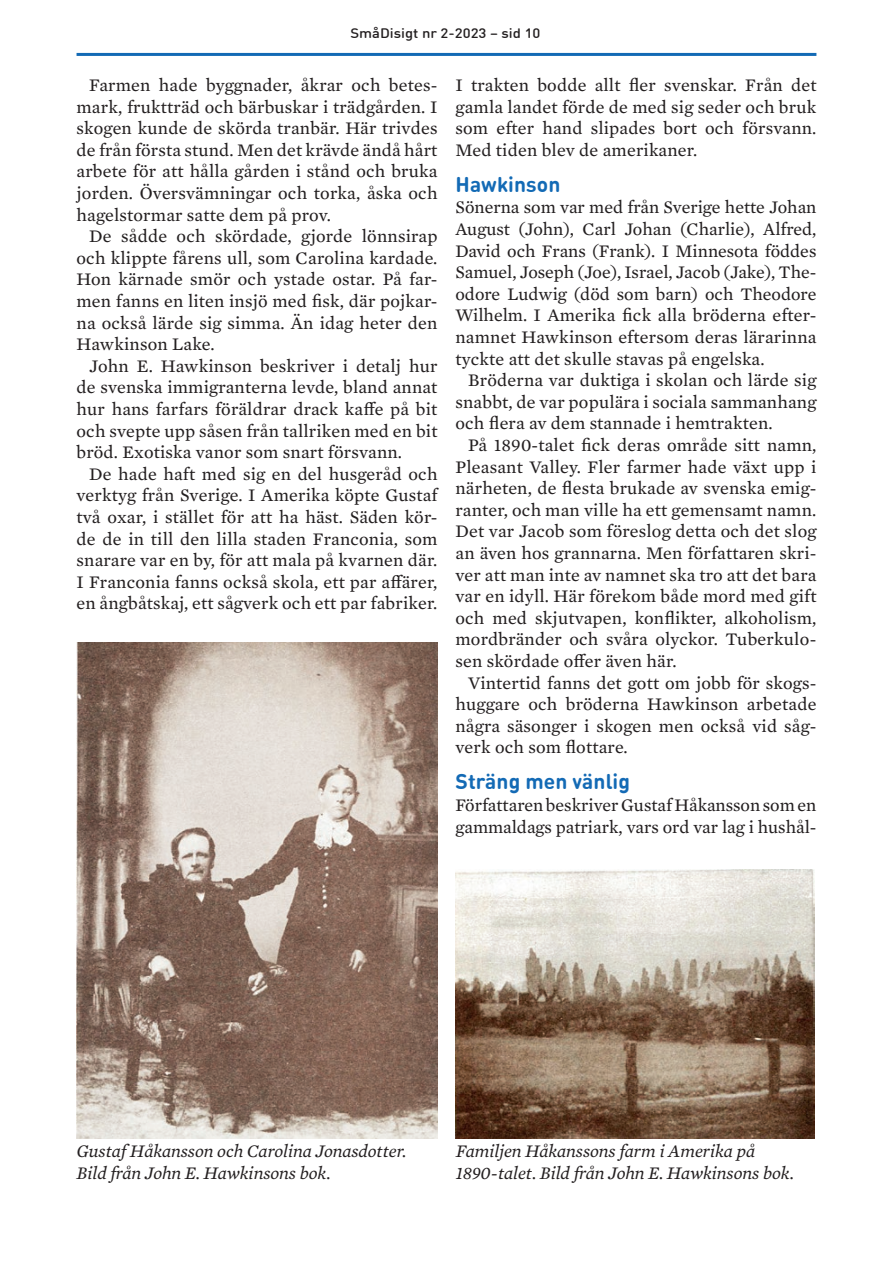
<style>
.page{position:relative;width:893px;height:1263px;background:#fff}
.page>*{position:absolute;margin:0;border:0;box-sizing:border-box;transform-origin:0 0}
.t1{font:700 21px "DIN Round Offc Pro";letter-spacing:.005em;color:#136ab5}
.t2{font:18px/21.6px "Mercury Text G2";letter-spacing:.01em;color:#231f20;text-align:justify}
.t3{font:italic 18px/21.6px "Mercury Text G2";letter-spacing:-.005em;color:#231f20}
.t4{font:500 13.5px "DIN Round Offc Pro";color:#231f20;scale:1.1 1}
</style>
<div class="page">
<hr style="left:77px;top:53px;width:739px;height:3px;background:#136ab5">
<img style="left:77px;top:642px;width:360px;height:496px">
<img style="left:455px;top:869px;width:360px;height:269px">
<p class="t4" style="left:350px;top:24px;width:174px">SmåDisigt nr 2-2023 – sid 10</p>
<p class="t2" style="left:77px;top:73px;width:362px;text-indent:13px">Farmen hade byggnader, åkrar och betes&shy;mark, fruktträd och bärbuskar i trädgården. I skogen kunde de skörda tranbär. Här trivdes de från första stund. Men det krävde ändå hårt arbete för att hålla gården i stånd och bruka jorden. Översvämningar och torka, åska och hagelstormar satte dem på prov.</p>
<p class="t2" style="left:77px;top:224px;width:362px;text-indent:13px">De sådde och skördade, gjorde lönnsirap och klippte fårens ull, som Carolina kardade.<br>Hon kärnade smör och ystade ostar. På far&shy;men fanns en liten insjö med fisk, där pojkar&shy;na också lärde sig simma. Än idag heter den Hawkinson Lake.</p>
<p class="t2" style="left:77px;top:354px;width:362px;text-indent:13px">John E. Hawkinson beskriver i detalj hur de svenska immigranterna levde, bland annat hur hans farfars föräldrar drack kaffe på bit och svepte upp såsen från tallriken med en bit bröd. Exotiska vanor som snart försvann.</p>
<p class="t2" style="left:77px;top:462px;width:362px;text-indent:13px">De hade haft med sig en del husgeråd och verktyg från Sverige. I Amerika köpte Gustaf två oxar, i stället för att ha häst. Säden kör&shy;de de in till den lilla staden Franconia, som snarare var en by, för att mala på kvarnen där.<br>I Franconia fanns också skola, ett par affärer, en ångbåtskaj, ett sågverk och ett par fabriker.</p>
<p class="t2" style="left:455px;top:73px;width:362px">I trakten bodde allt fler svenskar. Från det gamla landet förde de med sig seder och bruk som efter hand slipades bort och försvann.<br>Med tiden blev de amerikaner.</p>
<p class="t1" style="left:455px;top:169px;width:106px">Hawkinson</p>
<p class="t2" style="left:455px;top:196px;width:362px">Sönerna som var med från Sverige hette Johan August (John), Carl Johan (Charlie), Alfred, David och Frans (Frank). I Minnesota föddes Samuel, Joseph (Joe), Israel, Jacob (Jake), The&shy;odore Ludwig (död som barn) och Theodore Wilhelm. I Amerika fick alla bröderna efter&shy;namnet Hawkinson eftersom deras lärarinna tyckte att det skulle stavas på engelska.</p>
<p class="t2" style="left:455px;top:368px;width:362px;text-indent:13px">Bröderna var duktiga i skolan och lärde sig snabbt, de var populära i sociala sammanhang och flera av dem stannade i hemtrakten.</p>
<p class="t2" style="left:455px;top:433px;width:362px;text-indent:13px">På 1890-talet fick deras område sitt namn, Pleasant Valley. Fler farmer hade växt upp i närheten, de flesta brukade av svenska emig&shy;ranter, och man ville ha ett gemensamt namn.<br>Det var Jacob som föreslog detta och det slog an även hos grannarna. Men författaren skri&shy;ver att man inte av namnet ska tro att det bara var en idyll. Här förekom både mord med gift och med skjutvapen, konflikter, alkoholism, mordbränder och svåra olyckor. Tuberkulo&shy;sen skördade offer även här.</p>
<p class="t2" style="left:455px;top:671px;width:362px;text-indent:13px">Vintertid fanns det gott om jobb för skogs&shy;huggare och bröderna Hawkinson arbetade några säsonger i skogen men också vid såg&shy;verk och som flottare.</p>
<p class="t1" style="left:455px;top:767px;width:176px">Sträng men vänlig</p>
<p class="t2" style="left:455px;top:793px;width:362px">Författaren beskriver Gustaf Håkansson som en gammaldags patriark, vars ord var lag i hushål-</p>
<p class="t3" style="left:77px;top:1139px;width:331px">Gustaf Håkansson och Carolina Jonasdotter.<br>Bild från John E. Hawkinsons bok.</p>
<p class="t3" style="left:456px;top:1139px;width:339px">Familjen Håkanssons farm i Amerika på<br>1890-talet. Bild från John E. Hawkinsons bok.</p>
</div>
